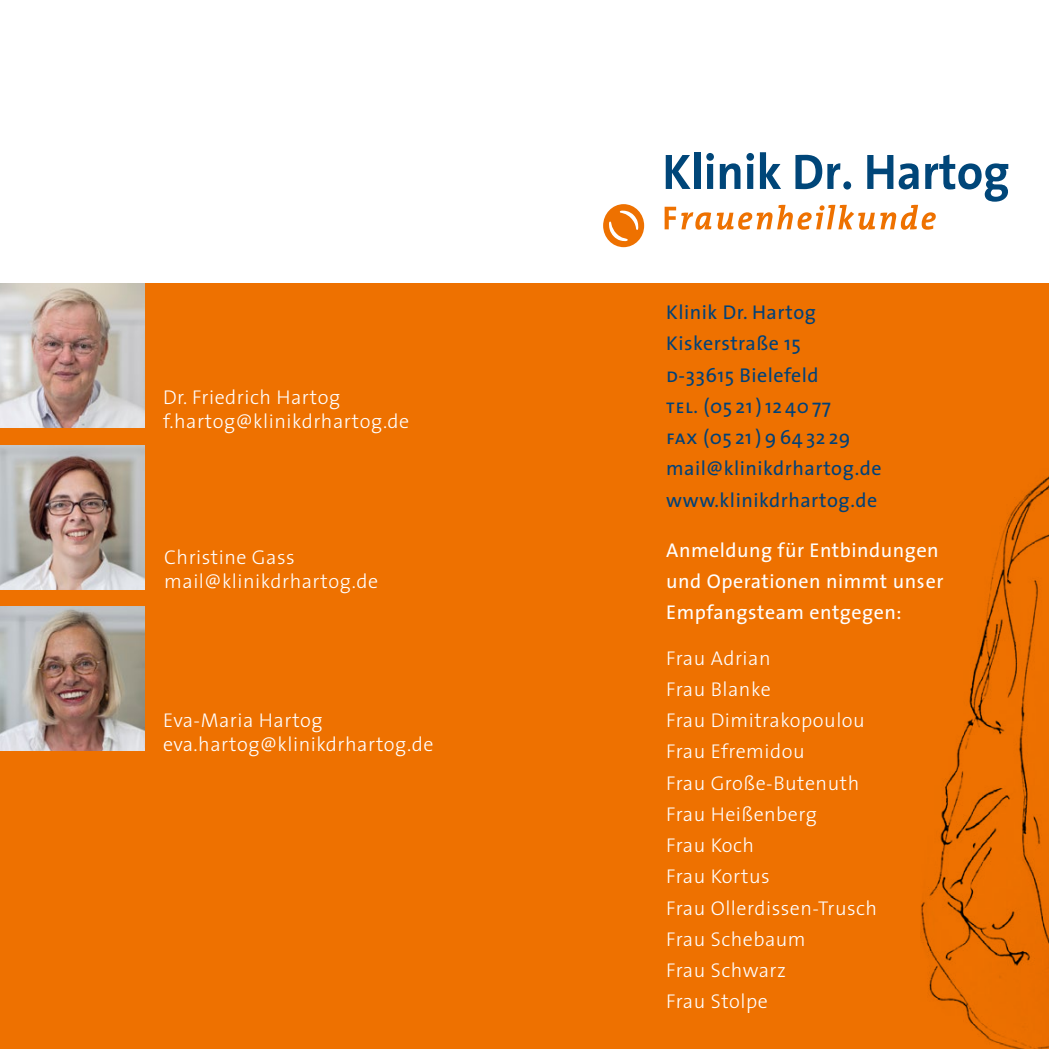
<style>
.page{position:relative;width:1049px;height:1049px;background:#fff}
.page>*{position:absolute;margin:0;border:0;box-sizing:border-box;transform-origin:0 0}
.t1{font:300 20px/31.2px "The Sans";letter-spacing:.025em;color:#fff}
.t2{font:20px/31.2px "The Sans";letter-spacing:.025em;color:#004179}
.t3{font:20px/31.2px "The Sans";letter-spacing:.025em;color:#fff}
.s1{font-family:"The Sans Caps"}
</style>
<div class="page">
<div style="left:0;top:283px;width:1049px;height:766px;background:#ee7100"></div>
<img style="left:0;top:283px;width:144px;height:145px">
<img style="left:0;top:445px;width:144px;height:144px">
<img style="left:0;top:606px;width:144px;height:144px">
<svg style="left:665px;top:152px;width:343px;height:78px"></svg>
<div style="left:603px;top:204px;width:41px;height:43px;background:#ee7100;border-radius:50%"></div>
<svg style="left:609px;top:210px;width:29px;height:31px"></svg>
<img style="left:920px;top:181px;width:129px;height:868px">
<p class="t1" style="left:163px;top:385px;width:248px;line-height:24px">Dr. Friedrich Hartog f.hartog@klinikdrhartog.de</p>
<p class="t1" style="left:164px;top:545px;width:215px;line-height:24px">Christine Gass mail@klinikdrhartog.de</p>
<p class="t1" style="left:163px;top:708px;width:272px;line-height:24px">Eva-Maria Hartog eva.hartog@klinikdrhartog.de</p>
<p class="t2" style="left:666px;top:296px;width:217px">Klinik Dr. Hartog<br>Kiskerstraße 15<br><span class="s1">d</span>-33615 Bielefeld<br><span class="s1">tel.</span> (05 21 ) 12 40 77<br><span class="s1">fax</span> (05 21 ) 9 64 32 29 mail@klinikdrhartog.de www.klinikdrhartog.de</p>
<p class="t3" style="left:666px;top:534px;width:279px">Anmeldung für Entbindungen und Operationen nimmt unser<br>Empfangsteam entgegen:</p>
<p class="t1" style="left:666px;top:642px;width:212px">Frau Adrian<br>Frau Blanke<br>Frau Dimitrakopoulou<br>Frau Efremidou<br>Frau Große-Butenuth<br>Frau Heißenberg<br>Frau Koch<br>Frau Kortus<br>Frau Ollerdissen-Trusch<br>Frau Schebaum<br>Frau Schwarz<br>Frau Stolpe</p>
</div>
